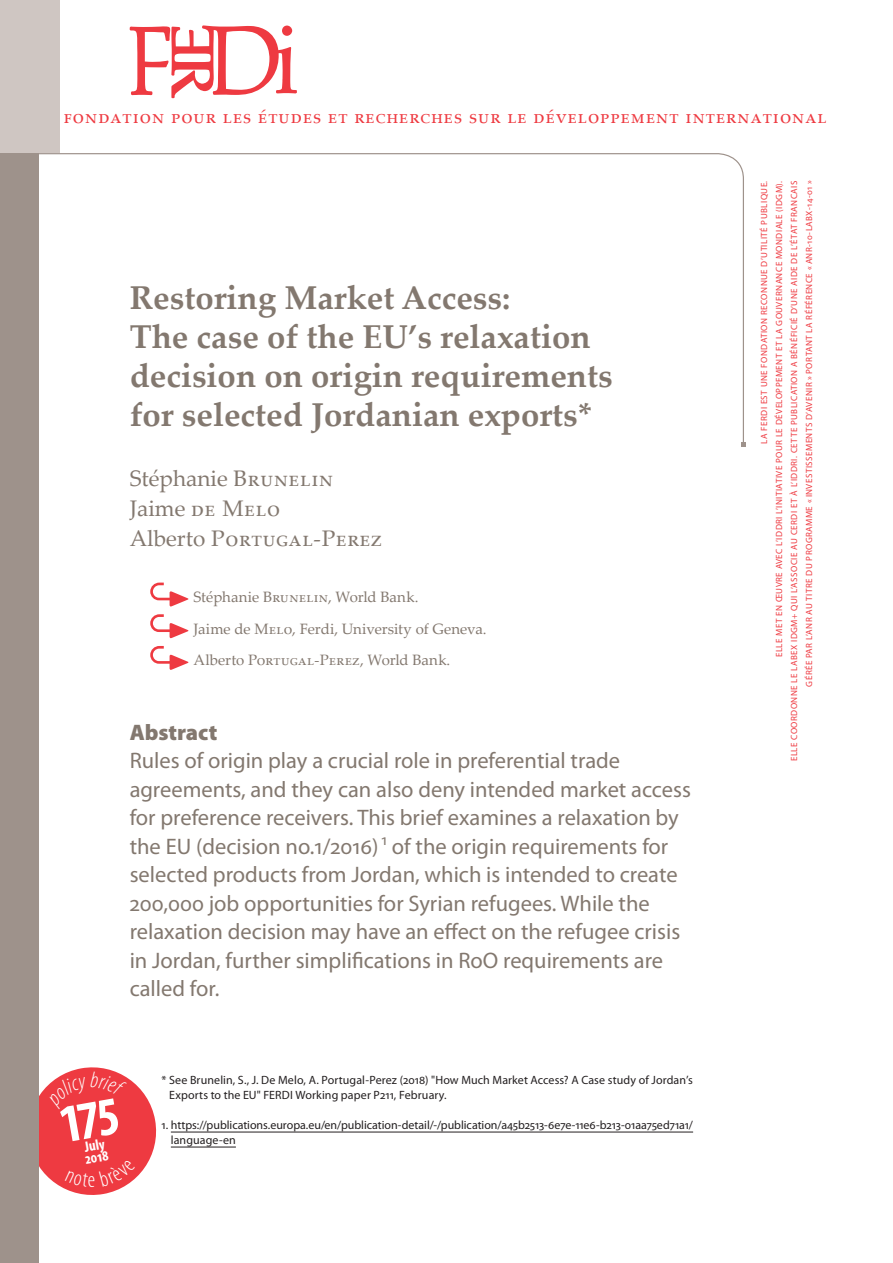
<style>
.page{position:relative;width:893px;height:1263px;background:#fff}
.page>*{position:absolute;margin:0;border:0;box-sizing:border-box;transform-origin:0 0}
.t1{font:700 33px/39px "Palatino Linotype";color:#83786f}
.t2{font:22.5px/28.5px "Myriad Pro";color:#83786f}
.t3{font:22.5px/30px "Palatino Linotype";letter-spacing:.03em;color:#83786f}
.t4{font:900 22.5px "Myriad Pro";color:#83786f}
.t5{font:19.5px "Palatino Linotype";letter-spacing:.05em;color:#ee3a41}
.t6{font:15px/31.5px "Palatino Linotype";letter-spacing:.005em;color:#83786f}
.t7{font:700 condensed 15px/12px "Myriad Pro";color:#fff}
.t8{font:12px/15px "Myriad Pro";letter-spacing:.005em;color:#231f20}
.t9{font:9px/15px "Myriad Pro";letter-spacing:.05em;color:#ee3a41;text-align:right}
</style>
<div class="page">
<svg style="left:130px;top:25px;width:167px;height:73px"></svg>
<div style="left:0;top:0;width:60px;height:153px;background:#cfc6c2"></div>
<svg style="left:150px;top:583px;width:38px;height:23px"></svg>
<svg style="left:150px;top:614px;width:38px;height:24px"></svg>
<svg style="left:150px;top:646px;width:38px;height:24px"></svg>
<hr style="left:171px;top:1132px;width:522px;height:1px;background:#231f20">
<hr style="left:171px;top:1147px;width:65px;height:1px;background:#231f20">
<div style="left:0;top:153px;width:38px;height:1110px;background:#9e928b"></div>
<svg style="left:38px;top:153px;width:706px;height:293px"></svg>
<svg style="left:741px;top:442px;width:5px;height:5px"></svg>
<svg style="left:38px;top:1062px;width:119px;height:138px"></svg>
<p class="t5" style="left:64px;top:103px;width:764px">fondation pour les études et recherches sur le développement international</p>
<h1 class="t1" style="left:130px;top:277px;width:485px">Restoring Market Access:<br>The case of the EU’s relaxation decision on origin requirements for selected Jordanian exports*</h1>
<p class="t3" style="left:130px;top:463px;width:254px">Stéphanie Brunelin<br>Jaime de Melo<br>Alberto Portugal-Perez</p>
<p class="t6" style="left:193px;top:581px;width:295px">Stéphanie Brunelin, World Bank.<br>Jaime de Melo, Ferdi, University of Geneva.<br>Alberto Portugal-Perez, World Bank.</p>
<p class="t4" style="left:130px;top:717px;width:89px">Abstract</p>
<p class="t2" style="left:130px;top:746px;width:563px">Rules of origin play a crucial role in preferential trade agreements, and they can also deny intended market access for preference receivers. This brief examines a relaxation by the EU (decision no.1/2016) <sup>1</sup> of the origin requirements for selected products from Jordan, which is intended to create 200,000 job opportunities for Syrian refugees. While the relaxation decision may have an effect on the refugee crisis in Jordan, further simplifications in RoO requirements are called for.</p>
<p class="t7" style="left:82px;top:1141px;width:25px;rotate:-10deg">July<br>2018</p>
<p class="t8" style="left:169px;top:1072px;width:525px;text-indent:-8px">* See Brunelin, S., J. De Melo, A. Portugal-Perez (2018) "How Much Market Access? A Case study of Jordan’s<br>Exports to the EU" FERDI Working paper P211, February.</p>
<p class="t8" style="left:171px;top:1117px;width:524px;text-indent:-9px">1. https://publications.europa.eu/en/publication-detail/-/publication/a45b2513-6e7e-11e6-b213-01aa75ed71a1/ language-en</p>
<p class="t9" style="left:756px;top:761px;width:582px;rotate:-90deg">LA FERDI EST UNE FONDATION RECONNUE D’UTILITÉ PUBLIQUE.<br>ELLE MET EN ŒUVRE AVEC L’IDDRI L’INITIATIVE POUR LE DÉVELOPPEMENT ET LA GOUVERNANCE MONDIALE (IDGM).<br>ELLE COORDONNE LE LABEX IDGM+ QUI L’ASSOCIE AU CERDI ET À L’IDDRI. CETTE PUBLICATION A BÉNÉFICIÉ D’UNE AIDE DE L’ÉTAT FRANCAIS GÉRÉE PAR L’ANR AU TITRE DU PROGRAMME « INVESTISSEMENTS D’AVENIR » PORTANT LA RÉFÉRENCE « ANR-10-LABX-14-01 »</p>
</div>
